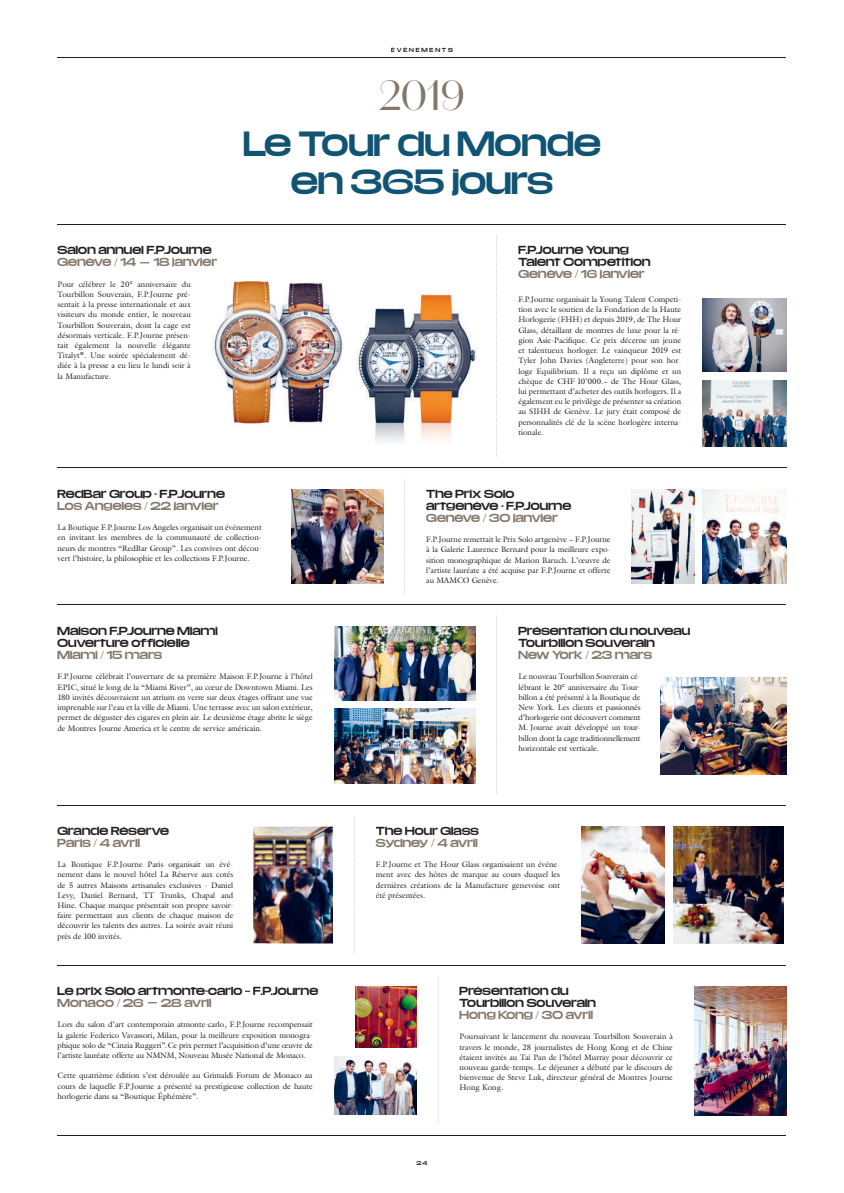
<style>
.page{position:relative;width:844px;height:1193px;background:#fff}
.page>*{position:absolute;margin:0;border:0;box-sizing:border-box;transform-origin:0 0}
.t1{font:42px "Domaine Sans Display";color:#847669}
.t2{font:30px/38px "Media Sans Extended";letter-spacing:.01em;color:#115373;text-align:center}
.t3{font:10px/12px "Media Sans Extended";letter-spacing:.02em;color:#231f20}
.t4{font:10px "Media Sans Extended";letter-spacing:.02em;color:#847669}
.t5{font:8px/10.2px "Galliard";letter-spacing:-.005em;color:#231f20;text-align:justify}
.t6{font:5px "Media Sans Extended";letter-spacing:.38em;color:#231f20}
.t7{font:4.8px "Media Sans Extended";color:#231f20}
.s1{color:#847669}
.s2{font-family:"Helvetica Neue";font-weight:500;font-size:12px;color:#847669}
.s3{font-family:"Helvetica Neue";font-weight:500}
</style>
<div class="page">
<img style="left:356px;top:294px;width:121px;height:148px">
<img style="left:212px;top:281px;width:131px;height:144px">
<hr style="left:58px;top:57px;width:728px;height:1px;background:#231f20">
<img style="left:582px;top:826px;width:82px;height:116px">
<img style="left:253px;top:826px;width:80px;height:117px">
<img style="left:334px;top:708px;width:141px;height:75px">
<img style="left:660px;top:677px;width:126px;height:97px">
<img style="left:631px;top:489px;width:63px;height:94px">
<img style="left:702px;top:298px;width:84px;height:74px">
<img style="left:694px;top:986px;width:92px;height:129px">
<img style="left:292px;top:489px;width:91px;height:94px">
<img style="left:702px;top:380px;width:84px;height:66px">
<img style="left:355px;top:986px;width:61px;height:61px">
<img style="left:334px;top:1056px;width:82px;height:57px">
<img style="left:673px;top:826px;width:110px;height:116px">
<img style="left:334px;top:626px;width:141px;height:74px">
<img style="left:702px;top:489px;width:84px;height:94px">
<hr style="left:58px;top:224px;width:728px;height:1px;background:#231f20">
<hr style="left:58px;top:467px;width:729px;height:1px;background:#231f20">
<hr style="left:58px;top:604px;width:728px;height:1px;background:#231f20">
<hr style="left:58px;top:804px;width:728px;height:1px;background:#231f20">
<hr style="left:58px;top:964px;width:728px;height:1px;background:#231f20">
<hr style="left:58px;top:1135px;width:728px;height:1px;background:#231f20">
<svg style="left:496px;top:235px;width:1px;height:222px"></svg>
<svg style="left:404px;top:478px;width:1px;height:116px"></svg>
<svg style="left:496px;top:615px;width:1px;height:179px"></svg>
<svg style="left:438px;top:976px;width:1px;height:148px"></svg>
<svg style="left:354px;top:816px;width:1px;height:137px"></svg>
<p class="t6" style="left:391px;top:47px;width:64px">ÉVÉNEMENTS</p>
<h1 class="t1" style="left:379px;top:70px;width:87px">2019</h1>
<p class="t3" style="left:58px;top:244px;width:161px">Salon annuel F.P.Journe<br><span class="s1">Genève / 14</span> <span class="s2">—</span> <span class="s1">18 janvier</span></p>
<p class="t5" style="left:58px;top:279px;width:135px">Pour célébrer le 20<sup>e</sup> anniversaire du Tourbillon Souverain, F.P.Journe pré&shy;sentait à la presse internationale et aux visiteurs du monde entier, le nouveau Tourbillon Souverain, dont la cage est désormais verticale. F.P.Journe présen&shy;tait également la nouvelle élégante Titalyt<sup>®</sup>. Une soirée spécialement dé&shy;diée à la presse a eu lieu le lundi soir à la Manufacture.</p>
<h2 class="t2" style="left:243px;top:124px;width:359px">Le Tour du Monde en 365 jours</h2>
<p class="t3" style="left:518px;top:244px;width:134px">F.P.Journe Young<br>Talent Competition</p>
<p class="t4" style="left:518px;top:268px;width:128px">Genève / 16 janvier</p>
<p class="t5" style="left:518px;top:294px;width:164px">F.P.Journe organisait la Young Talent Competi&shy;tion avec le soutien de la Fondation de la Haute Horlogerie (FHH) et depuis 2019, de The Hour Glass, détaillant de montres de luxe pour la ré&shy;gion Asie-Pacifique. Ce prix décerne un jeune et talentueux horloger. Le vainqueur 2019 est Tyler John Davies (Angleterre) pour son hor&shy;loge Equilibrium. Il a reçu un diplôme et un chèque de CHF 10’000.− de The Hour Glass, lui permettant d’acheter des outils horlogers. Il a également eu le privilège de présenter sa création au SIHH de Genève. Le jury était composé de personnalités clé de la scène horlogère interna&shy;tionale.</p>
<p class="t3" style="left:58px;top:487px;width:169px">RedBar Group - F.P.Journe</p>
<p class="t4" style="left:58px;top:499px;width:162px">Los Angeles / 22 janvier</p>
<p class="t5" style="left:58px;top:522px;width:206px">La Boutique F.P.Journe Los Angeles organisait un événement en invitant les membres de la communauté de collection&shy;neurs de montres “RedBar Group”. Les convives ont décou&shy;vert l’histoire, la philosophie et les collections F.P.Journe.</p>
<p class="t3" style="left:58px;top:624px;width:162px">Maison F.P.Journe Miami<br>Ouverture officielle</p>
<p class="t4" style="left:58px;top:649px;width:106px">Miami / 15 mars</p>
<p class="t5" style="left:58px;top:671px;width:257px">F.P.Journe célébrait l’ouverture de sa première Maison F.P.Journe à l’hôtel EPIC, situé le long de la “Miami River”, au cœur de Downtown Miami. Les 180 invités découvraient un atrium en verre sur deux étages offrant une vue imprenable sur l’eau et la ville de Miami. Une terrasse avec un salon extérieur, permet de déguster des cigares en plein air. Le deuxième étage abrite le siège de Montres Journe America et le centre de service américain.</p>
<p class="t3" style="left:58px;top:824px;width:113px">Grande Réserve</p>
<p class="t4" style="left:58px;top:836px;width:84px">Paris / 4 avril</p>
<p class="t5" style="left:58px;top:859px;width:177px">La Boutique F.P.Journe Paris organisait un évé&shy;nement dans le nouvel hôtel La Réserve aux cotés de 5 autres Maisons artisanales exclusives - Daniel Levy, Daniel Bernard, TT Trunks, Chapal and Hine. Chaque marque présentait son propre savoir&shy;faire permettant aux clients de chaque maison de découvrir les talents des autres. La soirée avait réuni près de 100 invités.</p>
<p class="t3" style="left:58px;top:984px;width:262px">Le prix Solo artmonte-carlo <span class="s3">–</span> F.P.Journe<br><span class="s1">Monaco / 26</span> <span class="s2">—</span> <span class="s1">28 avril</span></p>
<p class="t5" style="left:58px;top:1019px;width:257px">Lors du salon d’art contemporain atmonte-carlo, F.P.Journe recompensait la galerie Federico Vavassori, Milan, pour la meilleure exposition monogra&shy;phique solo de “Cinzia Ruggeri”. Ce prix permet l’acquisition d’une œuvre de l’artiste lauréate offerte au NMNM, Nouveau Musée National de Monaco.</p>
<p class="t5" style="left:58px;top:1070px;width:257px">Cette quatrième édition s’est déroulée au Grimaldi Forum de Monaco au cours de laquelle F.P.Journe a présenté sa prestigieuse collection de haute horlogerie dans sa “Boutique Éphémère”.</p>
<p class="t3" style="left:426px;top:487px;width:147px">The Prix Solo artgenève - F.P.Journe</p>
<p class="t4" style="left:426px;top:511px;width:133px">Genève / 30 janvier</p>
<p class="t5" style="left:426px;top:534px;width:186px">F.P.Journe remettait le Prix Solo artgenève − F.P.Journe à la Galerie Laurence Bernard pour la meilleure expo&shy;sition monographique de Marion Baruch. L’œuvre de l’artiste lauréate a été acquise par F.P.Journe et offerte au MAMCO Genève.</p>
<p class="t3" style="left:518px;top:624px;width:173px">Présentation du nouveau<br>Tourbillon Souverain</p>
<p class="t4" style="left:518px;top:649px;width:135px">New York / 23 mars</p>
<p class="t5" style="left:518px;top:671px;width:124px">Le nouveau Tourbillon Souverain cé&shy;lébrant le 20<sup>e</sup> anniversaire du Tour&shy;billon a été présenté à la Boutique de New York. Les clients et passionnés d’horlogerie ont découvert comment M. Journe avait développé un tour&shy;billon dont la cage traditionnellement horizontale est verticale.</p>
<p class="t3" style="left:376px;top:824px;width:104px">The Hour Glass</p>
<p class="t4" style="left:376px;top:836px;width:103px">Sydney / 4 avril</p>
<p class="t5" style="left:376px;top:859px;width:186px">F.P.Journe et The Hour Glass organisaient un événe&shy;ment avec des hôtes de marque au cours duquel les dernières créations de la Manufacture genevoise ont été présentées.</p>
<p class="t7" style="left:416px;top:1159px;width:13px">2 4</p>
<p class="t3" style="left:459px;top:984px;width:138px">Présentation du<br>Tourbillon Souverain</p>
<p class="t4" style="left:459px;top:1008px;width:135px">Hong Kong / 30 avril</p>
<p class="t5" style="left:459px;top:1031px;width:215px">Poursuivant le lancement du nouveau Tourbillon Souverain à travers le monde, 28 journalistes de Hong Kong et de Chine étaient invités au Tai Pan de l’hôtel Murray pour découvrir ce nouveau garde-temps. Le déjeuner a débuté par le discours de bienvenue de Steve Luk, directeur général de Montres Journe Hong Kong.</p>
</div>
